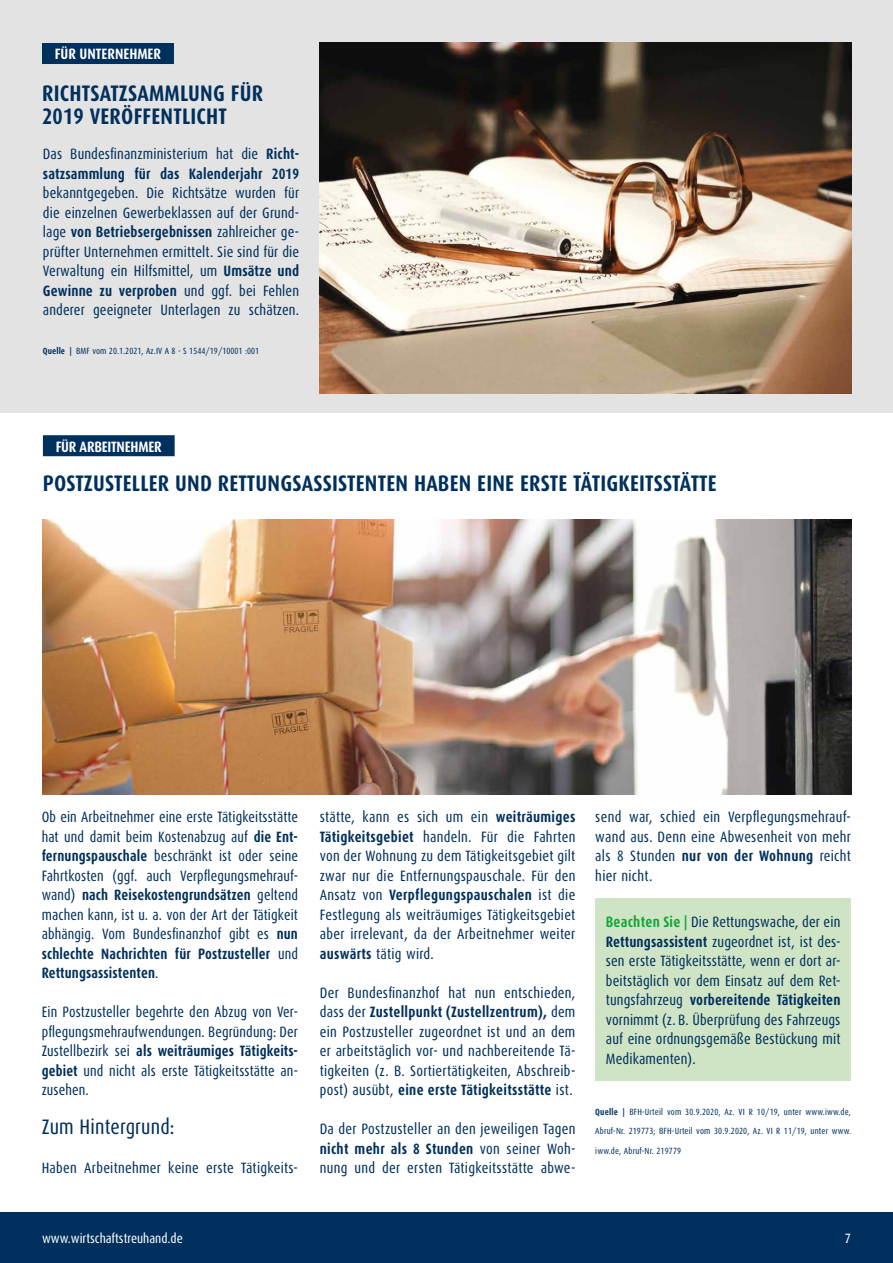
<style>
.page{position:relative;width:893px;height:1263px;background:#fff}
.page>*{position:absolute;margin:0;border:0;box-sizing:border-box;transform-origin:0 0}
.t1{font:700 22.5px/22.5px "Dax Condensed";letter-spacing:.01em;color:#00305d}
.t2{font:21px "Dax Condensed";letter-spacing:.01em;color:#00305d}
.t3{font:15px/19.5px "Dax Condensed";letter-spacing:.01em;color:#00305d;text-align:justify}
.t4{font:15px/19.5px "Dax Condensed";letter-spacing:.01em;color:#00305d;text-align:justify;scale:.96 1}
.t5{font:700 15px/19.5px "Dax Condensed";letter-spacing:.01em;color:#00305d}
.t6{font:700 15px "Dax Condensed";letter-spacing:-.015em;color:#fff}
.t7{font:13.5px "Dax Condensed";color:#fff}
.t8{font:9px/19.5px "Dax Condensed";letter-spacing:.02em;color:#00305d;text-align:justify}
.s1{font-weight:400}
.s2{font-weight:700}
.s3{font-weight:700;color:#13a538}
</style>
<div class="page">
<div style="left:0;top:1212px;width:893px;height:51px;background:#00305d"></div>
<div style="left:0;top:0;width:893px;height:413px;background:#e3e3e3"></div>
<div style="left:595px;top:898px;width:256px;height:182px;background:#cfe4c5"></div>
<div style="left:42px;top:43px;width:132px;height:21px;background:#00305d"></div>
<div style="left:43px;top:435px;width:132px;height:21px;background:#00305d"></div>
<img style="left:319px;top:42px;width:533px;height:351px">
<img style="left:42px;top:519px;width:810px;height:275px">
<p class="t6" style="left:55px;top:46px;width:108px">FÜR UNTERNEHMER</p>
<h1 class="t1" style="left:42px;top:83px;width:223px">RICHTSATZSAMMLUNG FÜR<br>2019 VERÖFFENTLICHT</h1>
<p class="t5" style="left:43px;top:144px;width:258px"><span class="s1">Das Bundesfinanzministerium hat die</span> Richt&shy;satzsammlung für das Kalenderjahr 2019</p>
<p class="t3" style="left:43px;top:183px;width:258px">bekanntgegeben. Die Richtsätze wurden für die einzelnen Gewerbeklassen auf der Grund&shy;lage <span class="s2">von Betriebsergebnissen</span> zahlreicher ge&shy;prüfter Unternehmen ermittelt. Sie sind für die Verwaltung ein Hilfsmittel, um <span class="s2">Umsätze und Gewinne zu verproben</span> und ggf. bei Fehlen anderer geeigneter Unterlagen zu schätzen.</p>
<p class="t8" style="left:43px;top:341px;width:218px"><span class="s2">Quelle |</span> BMF vom 20.1.2021, Az.IV A 8 - S 1544/19/10001 :001</p>
<p class="t6" style="left:56px;top:438px;width:107px">FÜR ARBEITNEHMER</p>
<h1 class="t1" style="left:43px;top:472px;width:675px">POSTZUSTELLER UND RETTUNGSASSISTENTEN HABEN EINE ERSTE TÄTIGKEITSSTÄTTE</h1>
<p class="t4" style="left:42px;top:807px;width:268px">Ob ein Arbeitnehmer eine erste Tätigkeitsstätte hat und damit beim Kostenabzug auf <span class="s2">die Ent&shy;fernungspauschale</span> beschränkt ist oder seine Fahrtkosten (ggf. auch Verpflegungsmehrauf&shy;wand) <span class="s2">nach Reisekostengrundsätzen</span> geltend machen kann, ist u. a. von der Art der Tätigkeit abhängig. Vom Bundesfinanzhof gibt es <span class="s2">nun schlechte Nachrichten für Postzusteller</span> und <span class="s2">Rettungsassistenten</span>.</p>
<p class="t4" style="left:42px;top:1002px;width:268px">Ein Postzusteller begehrte den Abzug von Ver&shy;pflegungsmehraufwendungen. Begründung: Der Zustellbezirk sei <span class="s2">als weiträumiges Tätigkeits&shy;gebiet</span> und nicht als erste Tätigkeitsstätte an&shy;zusehen.</p>
<h2 class="t2" style="left:42px;top:1115px;width:134px">Zum Hintergrund:</h2>
<p class="t3" style="left:42px;top:1158px;width:258px">Haben Arbeitnehmer keine erste Tätigkeits-</p>
<p class="t3" style="left:320px;top:807px;width:257px">stätte, kann es sich um ein <span class="s2">weiträumiges Tätigkeitsgebiet</span> handeln. Für die Fahrten von der Wohnung zu dem Tätigkeitsgebiet gilt zwar nur die Entfernungspauschale. Für den Ansatz von <span class="s2">Verpflegungspauschalen</span> ist die Festlegung als weiträumiges Tätigkeitsgebiet aber irrelevant, da der Arbeitnehmer weiter <span class="s2">auswärts</span> tätig wird.</p>
<p class="t3" style="left:320px;top:983px;width:257px">Der Bundesfinanzhof hat nun entschieden, dass der <span class="s2">Zustellpunkt (Zustellzentrum),</span> dem ein Postzusteller zugeordnet ist und an dem er arbeitstäglich vor- und nachbereitende Tä&shy;tigkeiten (z. B. Sortiertätigkeiten, Abschreib&shy;post) ausübt, <span class="s2">eine erste Tätigkeitsstätte</span> ist.</p>
<p class="t3" style="left:320px;top:1119px;width:257px">Da der Postzusteller an den jeweiligen Tagen <span class="s2">nicht mehr als 8 Stunden</span> von seiner Woh&shy;nung und der ersten Tätigkeitsstätte abwe-</p>
<p class="t3" style="left:595px;top:807px;width:257px">send war, schied ein Verpflegungsmehrauf&shy;wand aus. Denn eine Abwesenheit von mehr als 8 Stunden <span class="s2">nur von der Wohnung</span> reicht hier nicht.</p>
<p class="t3" style="left:606px;top:912px;width:236px"><span class="s3">Beachten Sie |</span> Die Rettungswache, der ein <span class="s2">Rettungsassistent</span> zugeordnet ist, ist des&shy;sen erste Tätigkeitsstätte, wenn er dort ar&shy;beitstäglich vor dem Einsatz auf dem Ret&shy;tungsfahrzeug <span class="s2">vorbereitende Tätigkeiten </span>vornimmt (z. B. Überprüfung des Fahrzeugs auf eine ordnungsgemäße Bestückung mit Medikamenten).</p>
<p class="t8" style="left:595px;top:1102px;width:257px"><span class="s2">Quelle |</span> BFH-Urteil vom 30.9.2020, Az. VI R 10/19, unter www.iww.de, Abruf-Nr. 219773; BFH-Urteil vom 30.9.2020, Az. VI R 11/19, unter www. iww.de, Abruf-Nr. 219779</p>
<p class="t7" style="left:42px;top:1231px;width:142px">www.wirtschaftstreuhand.de</p>
<p class="t7" style="left:845px;top:1231px;width:8px">7</p>
</div>
